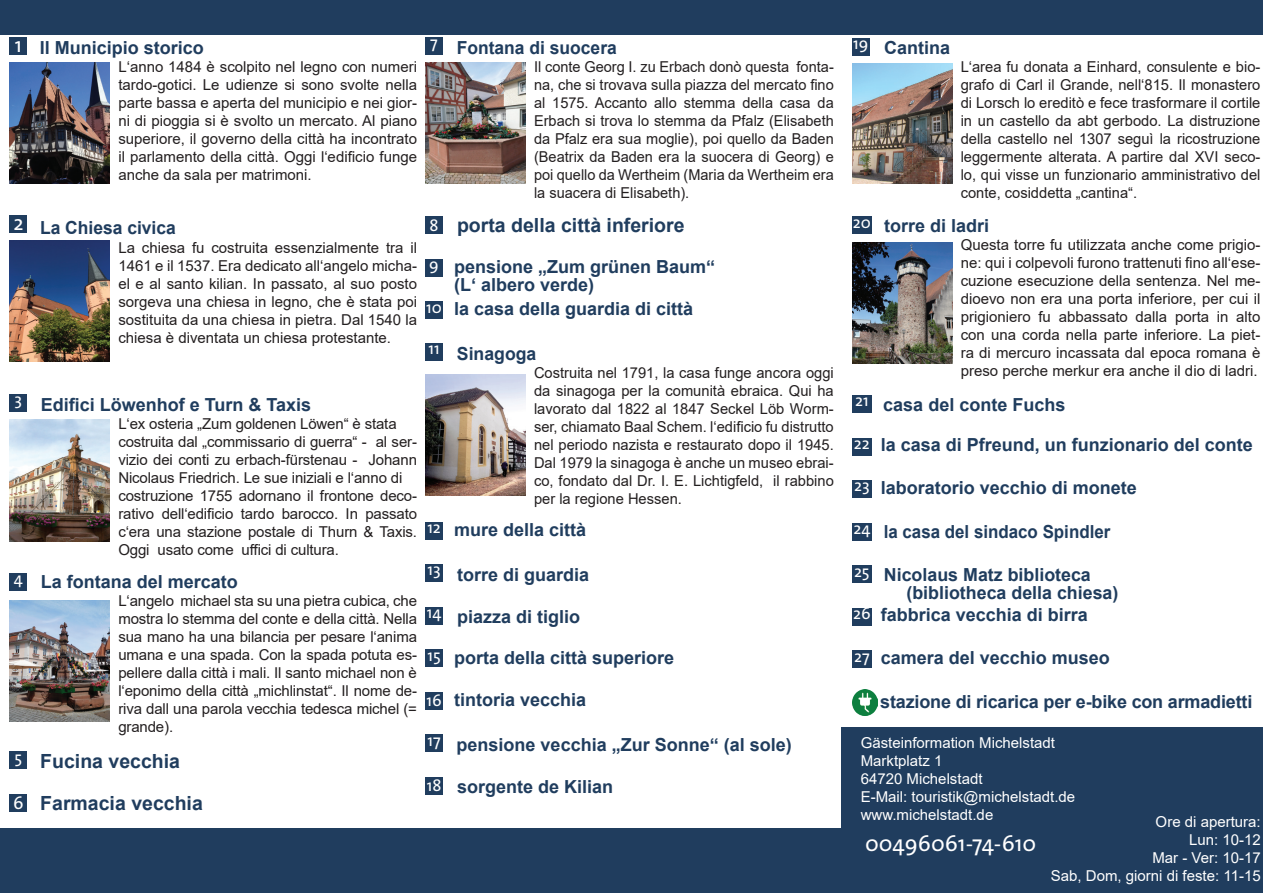
<style>
.page{position:relative;width:1263px;height:893px;background:#fff}
.page>*{position:absolute;margin:0;border:0;box-sizing:border-box;transform-origin:0 0}
.t1{font:22.5px "The Sans";color:#fff}
.t2{font:21px "The Sans";color:#fff}
.t3{font:700 19.5px/42.5px "Arial";color:#203d5e}
.t4{font:700 18px/18px "Arial";color:#203d5e}
.t5{font:700 18px "Arial";color:#203d5e;scale:.94 1}
.t6{font:18px "The Sans";color:#fff}
.t7{font:16.5px "The Sans";color:#fff}
.t8{font:15px/18px "Arial";letter-spacing:-.01em;color:#231f20;text-align:justify}
.t9{font:15px/18px "Arial";color:#fff}
.s1{font-family:"The Sans";font-weight:400;font-size:16.5px;color:#fff}
</style>
<div class="page">
<img style="left:10px;top:63px;width:100px;height:121px">
<img style="left:10px;top:420px;width:100px;height:121px">
<div style="left:0;top:828px;width:1263px;height:65px;background:#203d5e"></div>
<img style="left:10px;top:601px;width:100px;height:121px">
<img style="left:426px;top:374px;width:99px;height:121px">
<img style="left:10px;top:240px;width:100px;height:121px">
<img style="left:426px;top:63px;width:99px;height:121px">
<div style="left:10px;top:752px;width:17px;height:17px;background:#203d5e"></div>
<div style="left:10px;top:794px;width:17px;height:17px;background:#203d5e"></div>
<div style="left:426px;top:37px;width:17px;height:17px;background:#203d5e"></div>
<div style="left:426px;top:217px;width:17px;height:17px;background:#203d5e"></div>
<div style="left:10px;top:573px;width:17px;height:17px;background:#203d5e"></div>
<div style="left:10px;top:394px;width:17px;height:17px;background:#203d5e"></div>
<div style="left:10px;top:216px;width:17px;height:17px;background:#203d5e"></div>
<div style="left:10px;top:37px;width:17px;height:17px;background:#203d5e"></div>
<div style="left:426px;top:259px;width:17px;height:17px;background:#203d5e"></div>
<div style="left:426px;top:302px;width:17px;height:17px;background:#203d5e"></div>
<div style="left:426px;top:343px;width:17px;height:17px;background:#203d5e"></div>
<div style="left:426px;top:522px;width:17px;height:17px;background:#203d5e"></div>
<div style="left:426px;top:564px;width:17px;height:17px;background:#203d5e"></div>
<div style="left:426px;top:607px;width:17px;height:17px;background:#203d5e"></div>
<div style="left:426px;top:650px;width:17px;height:17px;background:#203d5e"></div>
<div style="left:426px;top:692px;width:17px;height:17px;background:#203d5e"></div>
<div style="left:426px;top:735px;width:17px;height:17px;background:#203d5e"></div>
<div style="left:426px;top:777px;width:17px;height:17px;background:#203d5e"></div>
<div style="left:0;top:0;width:1263px;height:34px;background:#203d5e"></div>
<img style="left:852px;top:242px;width:100px;height:122px">
<img style="left:852px;top:63px;width:100px;height:120px">
<div style="left:842px;top:727px;width:421px;height:166px;background:#203d5e"></div>
<div style="left:852px;top:38px;width:17px;height:17px;background:#203d5e"></div>
<div style="left:852px;top:217px;width:19px;height:17px;background:#203d5e"></div>
<div style="left:852px;top:395px;width:19px;height:17px;background:#203d5e"></div>
<div style="left:852px;top:438px;width:19px;height:17px;background:#203d5e"></div>
<div style="left:852px;top:481px;width:19px;height:17px;background:#203d5e"></div>
<div style="left:852px;top:523px;width:19px;height:17px;background:#203d5e"></div>
<div style="left:852px;top:566px;width:19px;height:17px;background:#203d5e"></div>
<div style="left:852px;top:608px;width:19px;height:17px;background:#203d5e"></div>
<div style="left:852px;top:651px;width:19px;height:17px;background:#203d5e"></div>
<img style="left:852px;top:690px;width:26px;height:25px">
<h2 class="t2" style="left:15px;top:31px;width:9px">1</h2>
<p class="t4" style="left:40px;top:38px;width:166px">Il Municipio storico</p>
<p class="t8" style="left:118px;top:57px;width:300px">L‘anno 1484 è scolpito nel legno con numeri tardo-gotici. Le udienze si sono svolte nella parte bassa e aperta del municipio e nei gior&shy;ni di pioggia si è svolto un mercato. Al piano superiore, il governo della città ha incontrato il parlamento della città. Oggi l‘edificio funge anche da sala per matrimoni.</p>
<p class="t7" style="left:430px;top:32px;width:9px">7</p>
<p class="t4" style="left:457px;top:38px;width:162px">Fontana di suocera</p>
<p class="t8" style="left:534px;top:57px;width:301px">Il conte Georg I. zu Erbach donò questa fonta&shy;na, che si trovava sulla piazza del mercato fino al 1575. Accanto allo stemma della casa da Erbach si trova lo stemma da Pfalz (Elisabeth da Pfalz era sua moglie), poi quello da Baden (Beatrix da Baden era la suocera di Georg) e poi quello da Wertheim (Maria da Wertheim era la suacera di Elisabeth).</p>
<p class="t7" style="left:853px;top:33px;width:17px">19</p>
<p class="t4" style="left:884px;top:38px;width:68px">Cantina</p>
<p class="t8" style="left:961px;top:57px;width:301px">L‘area fu donata a Einhard, consulente e bio&shy;grafo di Carl il Grande, nell‘815. Il monastero di Lorsch lo ereditò e fece trasformare il cortile in un castello da abt gerbodo. La distruzione della castello nel 1307 seguì la ricostruzione leggermente alterata. A partire dal XVI seco&shy;lo, qui visse un funzionario amministrativo del conte, cosiddetta „cantina“.</p>
<h2 class="t2" style="left:13px;top:210px;width:12px">2</h2>
<p class="t7" style="left:15px;top:389px;width:9px">3</p>
<p class="t7" style="left:14px;top:568px;width:10px">4</p>
<p class="t7" style="left:15px;top:746px;width:9px">5</p>
<p class="t6" style="left:13px;top:792px;width:12px">6</p>
<p class="t4" style="left:40px;top:219px;width:137px">La Chiesa civica</p>
<h3 class="t3" style="left:457px;top:204px;width:229px">porta della città inferiore</h3>
<p class="t8" style="left:118px;top:239px;width:300px">La chiesa fu costruita essenzialmente tra il 1461 e il 1537. Era dedicato all‘angelo micha&shy;el e al santo kilian. In passato, al suo posto sorgeva una chiesa in legno, che è stata poi sostituita da una chiesa in pietra. Dal 1540 la chiesa è diventata un chiesa protestante.</p>
<p class="t7" style="left:430px;top:214px;width:11px">8</p>
<p class="t4" style="left:454px;top:257px;width:263px">pensione „Zum grünen Baum“ (L‘ albero verde)</p>
<p class="t7" style="left:429px;top:254px;width:11px">9</p>
<p class="t4" style="left:426px;top:300px;width:268px"><span class="s1">10</span> la casa della guardia di città</p>
<p class="t7" style="left:428px;top:338px;width:13px">11</p>
<p class="t4" style="left:457px;top:345px;width:81px">Sinagoga</p>
<p class="t8" style="left:534px;top:363px;width:301px">Costruita nel 1791, la casa funge ancora oggi da sinagoga per la comunità ebraica. Qui ha lavorato dal 1822 al 1847 Seckel Löb Worm&shy;ser, chiamato Baal Schem. l‘edificio fu distrutto nel periodo nazista e restaurato dopo il 1945.<br>Dal 1979 la sinagoga è anche un museo ebrai&shy;co, fondato dal Dr. I. E. Lichtigfeld, il rabbino per la regione Hessen.</p>
<p class="t4" style="left:41px;top:396px;width:272px">Edifici Löwenhof e Turn &amp; Taxis</p>
<p class="t8" style="left:118px;top:414px;width:300px;text-align:left">L‘ex osteria „Zum goldenen Löwen“ è stata costruita dal „commissario di guerra“ - al ser&shy;vizio dei conti zu erbach-fürstenau - Johann Nicolaus Friedrich. Le sue iniziali e l‘anno di costruzione 1755 adornano il frontone deco&shy;rativo dell‘edificio tardo barocco. In passato c‘era una stazione postale di Thurn &amp; Taxis.<br>Oggi usato come uffici di cultura.</p>
<p class="t4" style="left:41px;top:573px;width:199px">La fontana del mercato</p>
<p class="t8" style="left:118px;top:592px;width:300px">L‘angelo michael sta su una pietra cubica, che mostra lo stemma del conte e della città. Nella sua mano ha una bilancia per pesare l‘anima umana e una spada. Con la spada potuta es&shy;pellere dalla città i mali. Il santo michael non è l‘eponimo della città „michlinstat“. Il nome de&shy;riva dall una parola vecchia tedesca michel (= grande).</p>
<p class="t4" style="left:427px;top:521px;width:160px"><sup>12</sup> mure della città</p>
<p class="t4" style="left:457px;top:566px;width:134px">torre di guardia</p>
<p class="t7" style="left:427px;top:559px;width:15px">13</p>
<p class="t4" style="left:427px;top:608px;width:155px"><sup>14</sup> piazza di tiglio</p>
<p class="t4" style="left:427px;top:649px;width:248px"><sup>15</sup> porta della città superiore</p>
<p class="t4" style="left:426px;top:691px;width:161px"><span class="s1">16</span> tintoria vecchia</p>
<p class="t4" style="left:457px;top:736px;width:337px">pensione vecchia „Zur Sonne“ (al sole)</p>
<p class="t7" style="left:427px;top:729px;width:15px">17</p>
<p class="t4" style="left:427px;top:778px;width:188px"><span class="s1">18</span> sorgente de Kilian</p>
<h3 class="t3" style="left:40px;top:740px;width:164px">Fucina vecchia<br>Farmacia vecchia</h3>
<p class="t7" style="left:853px;top:212px;width:20px">20</p>
<p class="t4" style="left:884px;top:217px;width:107px">torre di ladri</p>
<p class="t8" style="left:961px;top:236px;width:301px">Questa torre fu utilizzata anche come prigio&shy;ne: qui i colpevoli furono trattenuti fino all‘ese&shy;cuzione esecuzione della sentenza. Nel me&shy;dioevo non era una porta inferiore, per cui il prigioniero fu abbassato dalla porta in alto con una corda nella parte inferiore. La piet&shy;ra di mercuro incassata dal epoca romana è preso perche merkur era anche il dio di ladri.</p>
<p class="t7" style="left:855px;top:390px;width:15px">21</p>
<p class="t7" style="left:854px;top:433px;width:17px">22</p>
<p class="t7" style="left:854px;top:475px;width:17px">23</p>
<p class="t7" style="left:853px;top:518px;width:18px">24</p>
<p class="t4" style="left:883px;top:396px;width:184px">casa del conte Fuchs</p>
<p class="t4" style="left:881px;top:436px;width:374px">la casa di Pfreund, un funzionario del conte</p>
<p class="t4" style="left:881px;top:478px;width:258px">laboratorio vecchio di monete</p>
<p class="t5" style="left:884px;top:519px;width:243px">la casa del sindaco Spindler</p>
<p class="t7" style="left:854px;top:560px;width:17px">25</p>
<p class="t4" style="left:906px;top:566px;width:213px;text-indent:-23px">Nicolaus Matz biblioteca (bibliotheca della chiesa)</p>
<p class="t7" style="left:853px;top:603px;width:19px">26</p>
<p class="t7" style="left:854px;top:645px;width:17px">27</p>
<p class="t4" style="left:881px;top:606px;width:209px">fabbrica vecchia di birra</p>
<p class="t4" style="left:881px;top:649px;width:231px">camera del vecchio museo</p>
<p class="t4" style="left:880px;top:693px;width:374px">stazione di ricarica per e-bike con armadietti</p>
<p class="t9" style="left:861px;top:733px;width:216px">Gästeinformation Michelstadt<br>Marktplatz 1<br>64720 Michelstadt<br>E-Mail: touristik@michelstadt.de www.michelstadt.de</p>
<h1 class="t1" style="left:865px;top:829px;width:173px">00496061-74-610</h1>
<p class="t9" style="left:1051px;top:812px;width:211px;text-align:right">Ore di apertura:<br>Lun: 10-12<br>Mar - Ver: 10-17<br>Sab, Dom, giorni di feste: 11-15</p>
</div>
